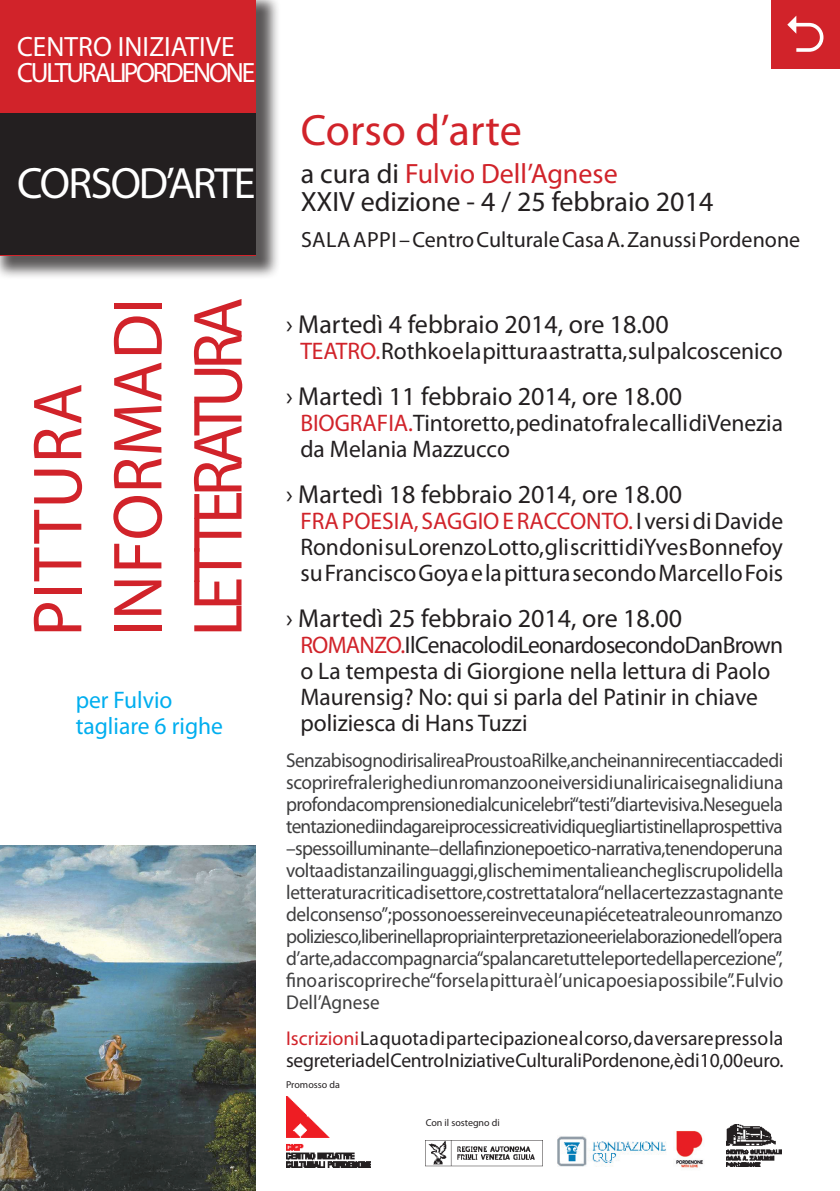
<style>
.page{position:relative;width:840px;height:1191px;background:#fff}
.page>*{position:absolute;margin:0;border:0;box-sizing:border-box;transform-origin:0 0}
.t1{font:70px "Myriad Pro";letter-spacing:-.09em;color:#d1232a}
.t2{font:70px "Myriad Pro";letter-spacing:-.005em;color:#d1232a}
.t3{font:70px "Myriad Pro";letter-spacing:.02em;color:#d1232a}
.t4{font:44px "Myriad Pro";letter-spacing:-.05em;color:#fff}
.t5{font:44px "Myriad Pro";color:#d1232a}
.t6{font:28px "Myriad Pro";color:#231f20}
.t7{font:28px "Myriad Pro";color:#d1232a}
.t8{font:28px "Myriad Pro";letter-spacing:-.075em;color:#fff}
.t9{font:28px "Myriad Pro";color:#fff}
.t10{font:26px "Myriad Pro";color:#231f20}
.t11{font:24px/26px "Myriad Pro";letter-spacing:-.005em;color:#231f20}
.t12{font:24px "Myriad Pro";letter-spacing:-.03em;color:#231f20}
.t13{font:24px "Myriad Pro";color:#d1232a}
.t14{font:24px "Myriad Pro";color:#00aeef}
.t15{font:22px "Myriad Pro";color:#231f20}
.t16{font:20px/22px "Myriad Pro";letter-spacing:-.025em;color:#3e3e3f;text-align:justify;scale:.96 1}
.t17{font:20px/22px "Myriad Pro";letter-spacing:-.01em;color:#231f20}
.t18{font:10px "Myriad Pro";color:#231f20}
.s1{color:#231f20}
.s2{color:#d1232a}
</style>
<div class="page">
<div style="left:0;top:0;width:280px;height:280px;background:#231f20;opacity:.75"></div>
<div style="left:0;top:0;width:255px;height:255px;background:#d1232a"></div>
<img style="left:0;top:845px;width:255px;height:346px">
<div style="left:0;top:113px;width:255px;height:142px;background:#231f20"></div>
<div style="left:771px;top:0;width:68px;height:68px;background:#d1232a"></div>
<img style="left:286px;top:1096px;width:84px;height:72px">
<img style="left:425px;top:1140px;width:117px;height:26px">
<img style="left:557px;top:1135px;width:109px;height:31px">
<img style="left:726px;top:1125px;width:55px;height:41px">
<img style="left:676px;top:1131px;width:27px;height:37px">
<p class="t9" style="left:17px;top:29px;width:219px">CENTRO INIZIATIVE</p>
<p class="t8" style="left:17px;top:55px;width:240px">CULTURALI PORDENONE</p>
<p class="t4" style="left:17px;top:156px;width:240px">CORSO D’ARTE</p>
<p class="t3" style="left:15px;top:636px;width:254px;rotate:-90deg">PITTURA</p>
<p class="t2" style="left:95px;top:636px;width:340px;rotate:-90deg">IN FORMA DI</p>
<p class="t1" style="left:175px;top:636px;width:340px;rotate:-90deg">LETTERATURA</p>
<p class="t14" style="left:76px;top:685px;width:98px">per Fulvio</p>
<p class="t14" style="left:76px;top:711px;width:149px">tagliare 6 righe</p>
<p class="t5" style="left:300px;top:103px;width:222px">Corso d’arte</p>
<p class="t7" style="left:300px;top:156px;width:318px"><span class="s1">a cura di</span> Fulvio Dell’Agnese</p>
<p class="t6" style="left:300px;top:184px;width:414px">XXIV edizione - 4 / 25 febbraio 2014</p>
<p class="t15" style="left:301px;top:226px;width:500px">SALA APPI – Centro Culturale Casa A. Zanussi Pordenone</p>
<p class="t10" style="left:286px;top:308px;width:384px">› Martedì 4 febbraio 2014, ore 18.00</p>
<p class="t11" style="left:300px;top:337px;width:483px"><span class="s2">TEATRO.</span> Rothko e la pittura astratta, sul palcoscenico</p>
<p class="t10" style="left:286px;top:380px;width:397px">› Martedì 11 febbraio 2014, ore 18.00</p>
<p class="t11" style="left:300px;top:409px;width:484px"><span class="s2">BIOGRAFIA.</span> Tintoretto, pedinato fra le calli di Venezia</p>
<p class="t11" style="left:300px;top:435px;width:211px">da Melania Mazzucco</p>
<p class="t10" style="left:286px;top:478px;width:397px">› Martedì 18 febbraio 2014, ore 18.00</p>
<p class="t13" style="left:300px;top:506px;width:484px">FRA POESIA, SAGGIO E RACCONTO. <span class="s1">I versi di Davide</span></p>
<p class="t11" style="left:300px;top:533px;width:484px">Rondoni su Lorenzo Lotto, gli scritti di Yves Bonnefoy</p>
<p class="t11" style="left:300px;top:559px;width:484px">su Francisco Goya e la pittura secondo Marcello Fois</p>
<p class="t10" style="left:286px;top:602px;width:397px">› Martedì 25 febbraio 2014, ore 18.00</p>
<p class="t12" style="left:300px;top:630px;width:484px"><span class="s2">ROMANZO.</span> Il Cenacolo di Leonardo secondo Dan Brown</p>
<p class="t11" style="left:300px;top:657px;width:471px">o La tempesta di Giorgione nella lettura di Paolo<br>Maurensig? No: qui si parla del Patinir in chiave poliziesca di Hans Tuzzi</p>
<p class="t16" style="left:286px;top:748px;width:519px">Senza bisogno di risalire a Proust o a Rilke, anche in anni recenti accade di scoprire fra le righe di un romanzo o nei versi di una lirica i segnali di una profonda comprensione di alcuni celebri “testi” di arte visiva. Ne segue la tentazione di indagare i processi creativi di quegli artisti nella prospettiva</p>
<p class="t16" style="left:286px;top:836px;width:519px">– spesso illuminante – della finzione poetico-narrativa, tenendo per una volta a distanza i linguaggi, gli schemi mentali e anche gli scrupoli della letteratura critica di settore, costretta talora “nella certezza stagnante del consenso”; possono essere invece una piéce teatrale o un romanzo poliziesco, liberi nella propria interpretazione e rielaborazione dell’opera d’arte, ad accompagnarci a “spalancare tutte le porte della percezione”, fino a riscoprire che “forse la pittura è l’unica poesia possibile”. Fulvio Dell’Agnese</p>
<p class="t17" style="left:286px;top:1026px;width:498px"><span class="s2">Iscrizioni</span>La quota di partecipazione al corso, da versare presso la segreteria del Centro Iniziative Culturali Pordenone, è di 10,00 euro.</p>
<p class="t18" style="left:286px;top:1078px;width:55px">Promosso da</p>
<p class="t18" style="left:425px;top:1116px;width:76px">Con il sostegno di</p>
</div>
